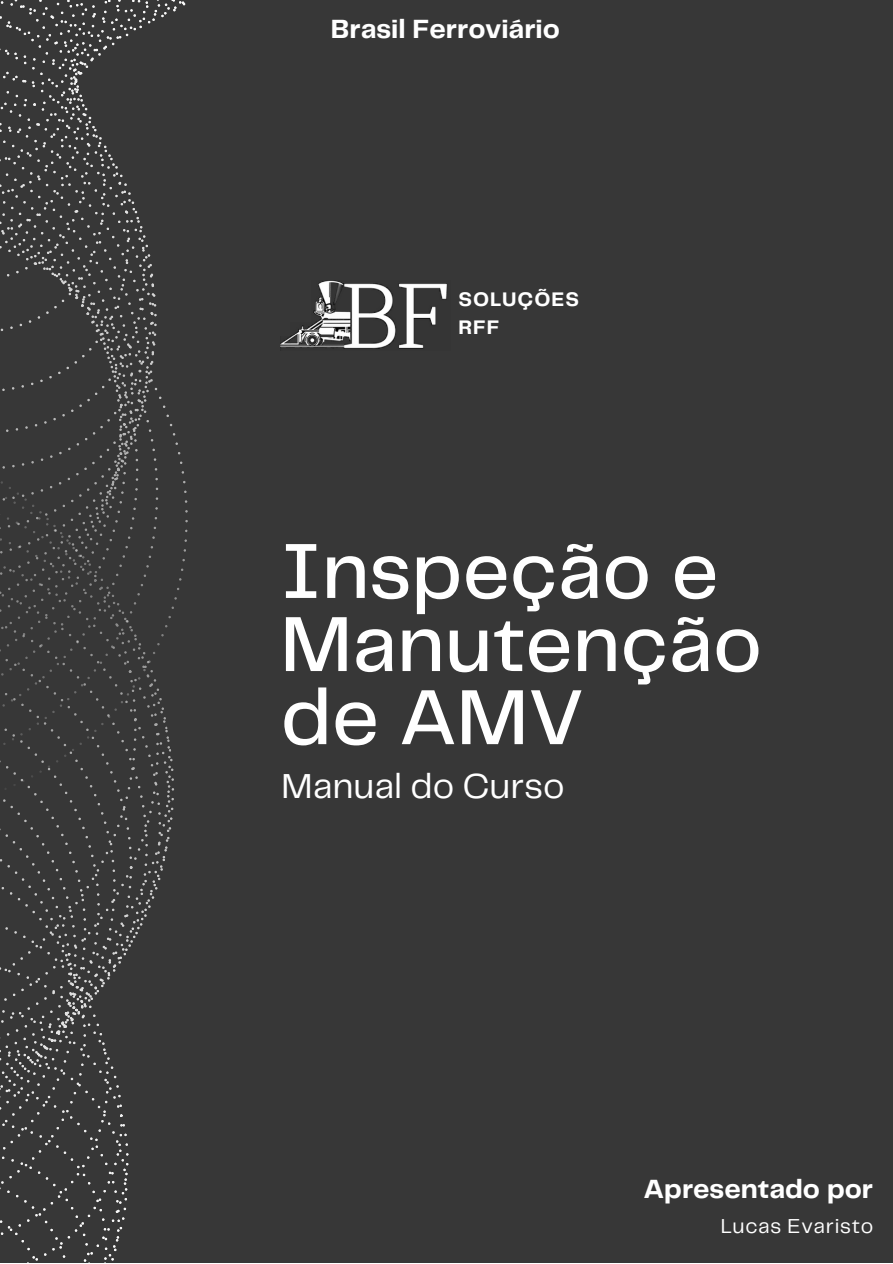
<style>
.page{position:relative;width:893px;height:1264px;background:#fff}
.page>*{position:absolute;margin:0;border:0;box-sizing:border-box;transform-origin:0 0}
.t1{font:500 81px/73.1px "Telegraf";color:#fff}
.t2{font:36px "Telegraf";color:#fff}
.t3{font:700 27.3px "Telegraf";color:#fff}
.t4{font:21px "Telegraf";letter-spacing:.035em;color:#fff}
.t5{font:700 20.4px/28px "Telegraf";letter-spacing:.05em;color:#fff}
</style>
<div class="page">
<div style="left:0;top:0;width:892px;height:1262px;background:#373737"></div>
<svg style="left:0;top:0;width:186px;height:386px"></svg>
<svg style="left:0;top:386px;width:188px;height:876px"></svg>
<img style="left:280px;top:280px;width:167px;height:69px">
<div style="left:232px;top:190px;width:78px;height:132px;background:#373737"></div>
<div style="left:211px;top:204px;width:79px;height:131px;background:#373737"></div>
<p class="t3" style="left:331px;top:17px;width:230px">Brasil Ferroviário</p>
<p class="t5" style="left:458px;top:286px;width:122px">SOLUÇÕES<br>RFF</p>
<h1 class="t1" style="left:280px;top:538px;width:483px">Inspeção e<br>Manutenção de AMV</h1>
<h2 class="t2" style="left:281px;top:770px;width:284px">Manual do Curso</h2>
<p class="t3" style="left:643px;top:1176px;width:231px">Apresentado por</p>
<p class="t4" style="left:720px;top:1217px;width:154px">Lucas Evaristo</p>
</div>
